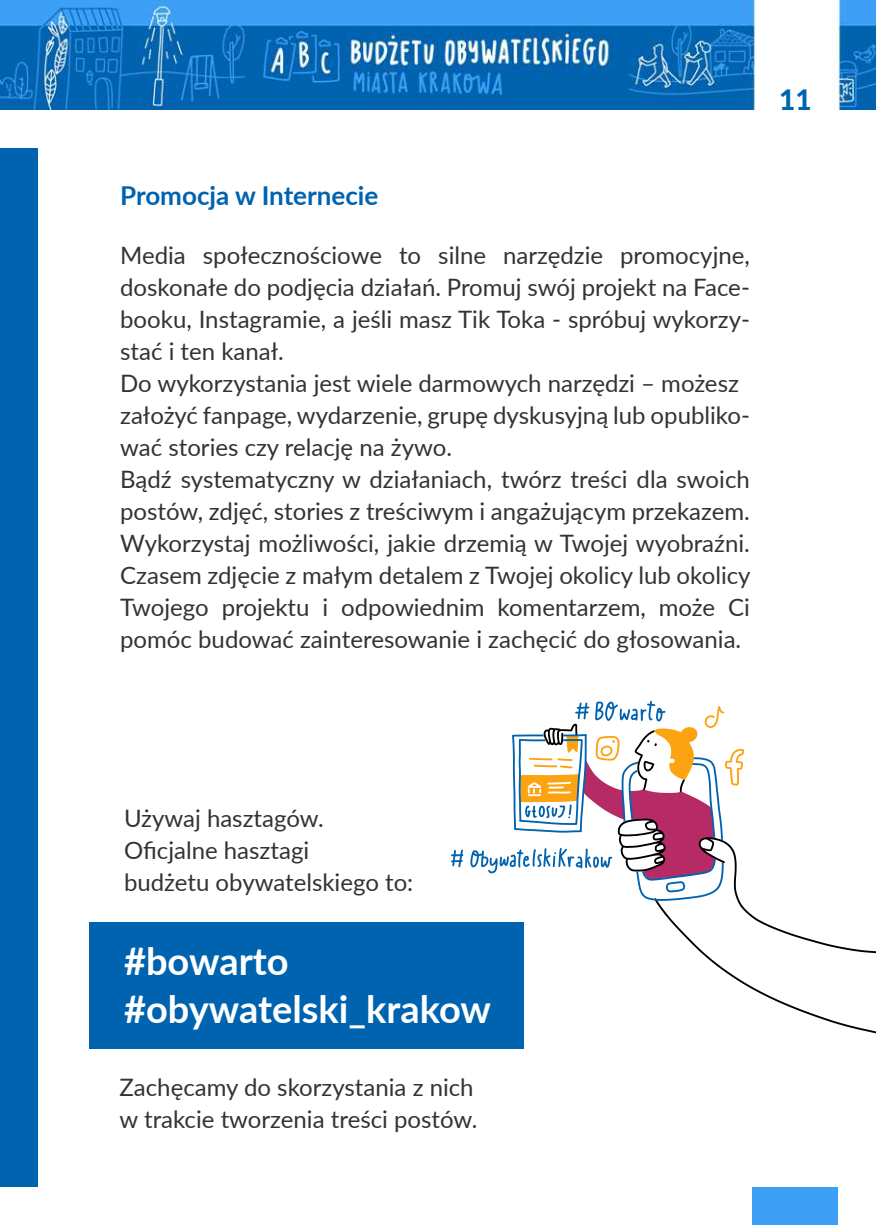
<style>
.page{position:relative;width:876px;height:1225px;background:#fff}
.page>*{position:absolute;margin:0;border:0;box-sizing:border-box;transform-origin:0 0}
.t1{font:700 38px/48px "Lato";color:#fff}
.t2{font:800 28px "Lato";color:#0063af}
.t3{font:700 26px "Lato";color:#0063af}
.t4{font:24px/32px "Lato";color:#333}
</style>
<div class="page">
<svg style="left:451px;top:849px;width:12px;height:18px"></svg>
<svg style="left:470px;top:701px;width:406px;height:335px"></svg>
<img style="left:1px;top:0;width:875px;height:110px">
<div style="left:89px;top:922px;width:434px;height:126px;background:#0063af"></div>
<div style="left:753px;top:1187px;width:85px;height:38px;background:#3da0f6"></div>
<div style="left:0;top:148px;width:38px;height:1039px;background:#0063af"></div>
<p class="t3" style="left:120px;top:176px;width:260px">Promocja w Internecie</p>
<p class="t4" style="left:120px;top:238px;width:632px">Media społecznościowe to silne narzędzie promocyjne, doskonałe do podjęcia działań. Promuj swój projekt na Face&shy;booku, Instagramie, a jeśli masz Tik Toka - spróbuj wykorzy&shy;stać i ten kanał.<br>Do wykorzystania jest wiele darmowych narzędzi – możesz założyć fanpage, wydarzenie, grupę dyskusyjną lub opubliko&shy;wać stories czy relację na żywo.<br>Bądź systematyczny w działaniach, twórz treści dla swoich postów, zdjęć, stories z treściwym i angażującym przekazem.<br>Wykorzystaj możliwości, jakie drzemią w Twojej wyobraźni.<br>Czasem zdjęcie z małym detalem z Twojej okolicy lub okolicy Twojego projektu i odpowiednim komentarzem, może Ci pomóc budować zainteresowanie i zachęcić do głosowania.</p>
<p class="t2" style="left:779px;top:79px;width:34px">11</p>
<p class="t4" style="left:124px;top:801px;width:291px">Używaj hasztagów.<br>Oficjalne hasztagi<br>budżetu obywatelskiego to:</p>
<h1 class="t1" style="left:124px;top:935px;width:368px">#bowarto #obywatelski_krakow</h1>
<p class="t4" style="left:120px;top:1070px;width:359px">Zachęcamy do skorzystania z nich w trakcie tworzenia treści postów.</p>
</div>
